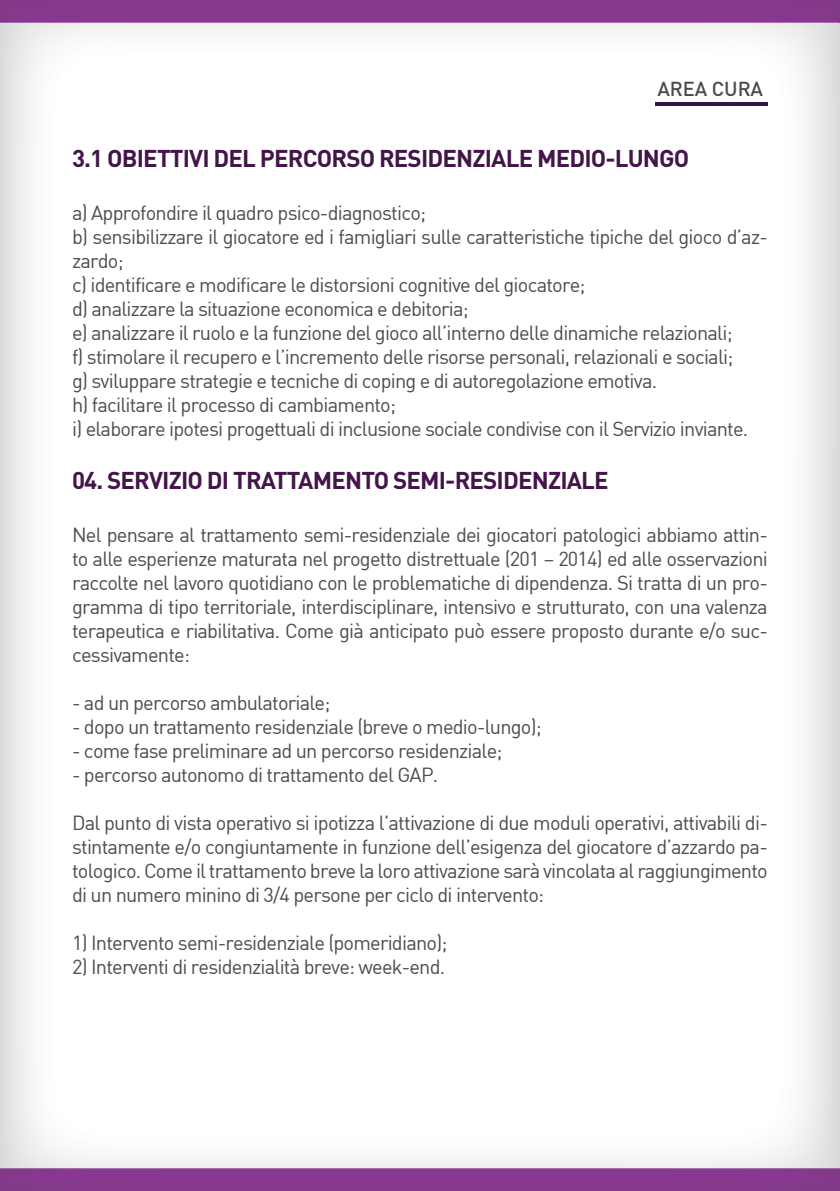
<style>
.page{position:relative;width:840px;height:1191px;background:#fff}
.page>*{position:absolute;margin:0;border:0;box-sizing:border-box;transform-origin:0 0}
.t1{font:700 24px "DIN";letter-spacing:-.035em;color:#431549}
.t2{font:20px/24px "DIN";letter-spacing:-.04em;color:#4b4c4d;text-align:justify}
.t3{font:500 20px "DIN";letter-spacing:-.005em;color:#4b4c4d}
</style>
<div class="page">
<img style="left:0;top:0;width:839px;height:1168px">
<div style="left:0;top:1168px;width:839px;height:23px;background:#86398e"></div>
<img style="left:655px;top:103px;width:112px;height:3px">
<p class="t3" style="left:657px;top:76px;width:107px">AREA CURA</p>
<p class="t1" style="left:72px;top:143px;width:618px">3.1 OBIETTIVI DEL PERCORSO RESIDENZIALE MEDIO-LUNGO</p>
<p class="t2" style="left:72px;top:201px;width:697px;text-align:left">a) Approfondire il quadro psico-diagnostico;<br>b) sensibilizzare il giocatore ed i famigliari sulle caratteristiche tipiche del gioco d’az&shy;zardo;<br>c) identificare e modificare le distorsioni cognitive del giocatore;<br>d) analizzare la situazione economica e debitoria;<br>e) analizzare il ruolo e la funzione del gioco all’interno delle dinamiche relazionali;<br>f) stimolare il recupero e l’incremento delle risorse personali, relazionali e sociali;<br>g) sviluppare strategie e tecniche di coping e di autoregolazione emotiva.<br>h) facilitare il processo di cambiamento;<br>i) elaborare ipotesi progettuali di inclusione sociale condivise con il Servizio inviante.</p>
<p class="t1" style="left:72px;top:465px;width:538px">04. SERVIZIO DI TRATTAMENTO SEMI-RESIDENZIALE</p>
<p class="t2" style="left:72px;top:522px;width:697px">Nel pensare al trattamento semi-residenziale dei giocatori patologici abbiamo attin&shy;to alle esperienze maturata nel progetto distrettuale (201 – 2014) ed alle osservazioni raccolte nel lavoro quotidiano con le problematiche di dipendenza. Si tratta di un pro&shy;gramma di tipo territoriale, interdisciplinare, intensivo e strutturato, con una valenza terapeutica e riabilitativa. Come già anticipato può essere proposto durante e/o suc&shy;cessivamente:</p>
<p class="t2" style="left:72px;top:690px;width:260px">- ad un percorso ambulatoriale;</p>
<p class="t2" style="left:72px;top:714px;width:471px">- dopo un trattamento residenziale (breve o medio-lungo);</p>
<p class="t2" style="left:72px;top:738px;width:431px">- come fase preliminare ad un percorso residenziale;</p>
<p class="t2" style="left:72px;top:762px;width:367px">- percorso autonomo di trattamento del GAP.</p>
<p class="t2" style="left:72px;top:810px;width:697px">Dal punto di vista operativo si ipotizza l’attivazione di due moduli operativi, attivabili di&shy;stintamente e/o congiuntamente in funzione dell’esigenza del giocatore d’azzardo pa&shy;tologico. Come il trattamento breve la loro attivazione sarà vincolata al raggiungimento di un numero minino di 3/4 persone per ciclo di intervento:</p>
<p class="t2" style="left:72px;top:930px;width:376px">1) Intervento semi-residenziale (pomeridiano);</p>
<p class="t2" style="left:72px;top:954px;width:374px">2) Interventi di residenzialità breve: week-end.</p>
</div>
